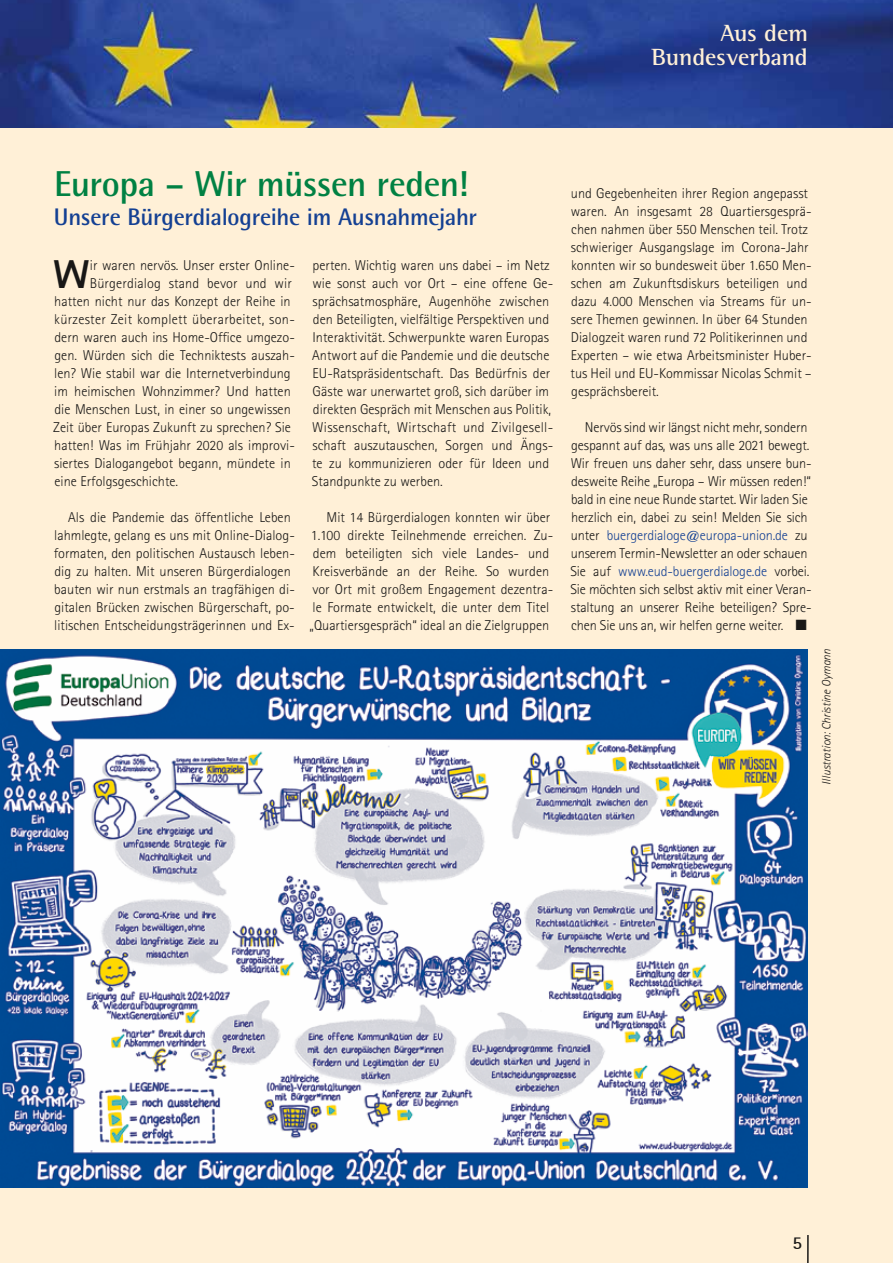
<style>
.page{position:relative;width:893px;height:1263px;background:#fff0d7}
.page>*{position:absolute;margin:0;border:0;box-sizing:border-box;transform-origin:0 0}
.t1{font:800 40.35px "Rotis Sans Serif Std";color:#181716}
.t2{font:700 36px "Rotis Semi Sans Std";letter-spacing:-.015em;color:#008143}
.t3{font:700 24px "Rotis Semi Sans Std";letter-spacing:-.015em;color:#144093}
.t4{font:700 24px/24px "Rotis Semi Serif Std";letter-spacing:-.005em;color:#fff0d7;text-align:right}
.t5{font:700 18px "Rotis Sans Serif";color:#181716}
.t6{font:300 14.25px/18px "Rotis Sans Serif Std";color:#181716}
.t7{font:300 14.25px "Rotis Sans Serif Std";letter-spacing:.02em;color:#181716}
.t8{font:italic 300 12px "Rotis Sans Serif Std";color:#181716}
.s1{color:#144093}
</style>
<div class="page">
<img style="left:0;top:0;width:893px;height:128px">
<hr style="left:807px;top:1235px;width:2px;height:28px;background:#181716">
<img style="left:0;top:649px;width:808px;height:538px">
<h3 class="t4" style="left:651px;top:21px;width:158px">Aus dem<br>Bundesverband</h3>
<h2 class="t2" style="left:54px;top:162px;width:416px">Europa – Wir müssen reden!</h2>
<h3 class="t3" style="left:54px;top:202px;width:424px">Unsere Bürgerdialogreihe im Ausnahmejahr</h3>
<h1 class="t1" style="left:53px;top:249px;width:38px">W</h1>
<p class="t6" style="left:90px;top:256px;width:207px">ir waren nervös. Unser erster Online-</p>
<p class="t6" style="left:90px;top:274px;width:204px">Bürgerdialog stand bevor und wir</p>
<p class="t6" style="left:54px;top:292px;width:238px">hatten nicht nur das Konzept der Reihe in</p>
<p class="t7" style="left:54px;top:311px;width:242px">kürzester Zeit komplett überarbeitet, son-</p>
<p class="t6" style="left:54px;top:328px;width:242px">dern waren auch ins Home-Office umgezo-</p>
<p class="t6" style="left:54px;top:346px;width:242px">gen. Würden sich die Techniktests auszah-</p>
<p class="t6" style="left:54px;top:364px;width:238px">len? Wie stabil war die Internetverbindung</p>
<p class="t6" style="left:54px;top:382px;width:238px">im heimischen Wohnzimmer? Und hatten</p>
<p class="t6" style="left:54px;top:400px;width:238px">die Menschen Lust, in einer so ungewissen</p>
<p class="t6" style="left:53px;top:418px;width:239px">Zeit über Europas Zukunft zu sprechen? Sie</p>
<p class="t6" style="left:54px;top:436px;width:242px">hatten! Was im Frühjahr 2020 als improvi-</p>
<p class="t6" style="left:54px;top:454px;width:238px">siertes Dialogangebot begann, mündete in</p>
<p class="t6" style="left:54px;top:472px;width:125px">eine Erfolgsgeschichte.</p>
<p class="t6" style="left:54px;top:508px;width:243px;text-indent:14px">Als die Pandemie das öffentliche Leben lahmlegte, gelang es uns mit Online-Dialog&shy;formaten, den politischen Austausch leben&shy;dig zu halten. Mit unseren Bürgerdialogen bauten wir nun erstmals an tragfähigen di&shy;gitalen Brücken zwischen Bürgerschaft, po&shy;litischen Entscheidungsträgerinnen und Ex-</p>
<p class="t6" style="left:312px;top:256px;width:243px">perten. Wichtig waren uns dabei – im Netz wie sonst auch vor Ort – eine offene Ge&shy;sprächsatmosphäre, Augenhöhe zwischen den Beteiligten, vielfältige Perspektiven und Interaktivität. Schwerpunkte waren Europas Antwort auf die Pandemie und die deutsche EU-Ratspräsidentschaft. Das Bedürfnis der Gäste war unerwartet groß, sich darüber im direkten Gespräch mit Menschen aus Politik, Wissenschaft, Wirtschaft und Zivilgesell&shy;schaft auszutauschen, Sorgen und Ängs&shy;te zu kommunizieren oder für Ideen und Standpunkte zu werben.</p>
<p class="t6" style="left:310px;top:508px;width:245px;text-indent:17px">Mit 14 Bürgerdialogen konnten wir über 1.100 direkte Teilnehmende erreichen. Zu&shy;dem beteiligten sich viele Landes- und Kreisverbände an der Reihe. So wurden vor Ort mit großem Engagement dezentra&shy;le Formate entwickelt, die unter dem Titel „Quartiersgespräch“ ideal an die Zielgruppen</p>
<p class="t6" style="left:570px;top:184px;width:243px">und Gegebenheiten ihrer Region angepasst waren. An insgesamt 28 Quartiersgesprä&shy;chen nahmen über 550 Menschen teil. Trotz schwieriger Ausgangslage im Corona-Jahr konnten wir so bundesweit über 1.650 Men&shy;schen am Zukunftsdiskurs beteiligen und dazu 4.000 Menschen via Streams für un&shy;sere Themen gewinnen. In über 64 Stunden Dialogzeit waren rund 72 Politikerinnen und Experten – wie etwa Arbeitsminister Huber&shy;tus Heil und EU-Kommissar Nicolas Schmit – gesprächsbereit.</p>
<p class="t6" style="left:570px;top:418px;width:243px;text-indent:15px">Nervös sind wir längst nicht mehr, sondern gespannt auf das, was uns alle 2021 bewegt.<br>Wir freuen uns daher sehr, dass unsere bun&shy;desweite Reihe „Europa – Wir müssen reden!“ bald in eine neue Runde startet. Wir laden Sie herzlich ein, dabei zu sein! Melden Sie sich unter <span class="s1">buergerdialoge@europa-union.de</span> zu unserem Termin-Newsletter an oder schauen Sie auf <span class="s1">www.eud-buergerdialoge.de</span> vorbei.<br>Sie möchten sich selbst aktiv mit einer Veran&shy;staltung an unserer Reihe beteiligen? Spre&shy;chen Sie uns an, wir helfen gerne weiter. ■</p>
<p class="t8" style="left:819px;top:785px;width:137px;rotate:-90deg">Illustration: Christine Oymann</p>
<p class="t5" style="left:792px;top:1232px;width:11px">5</p>
</div>
